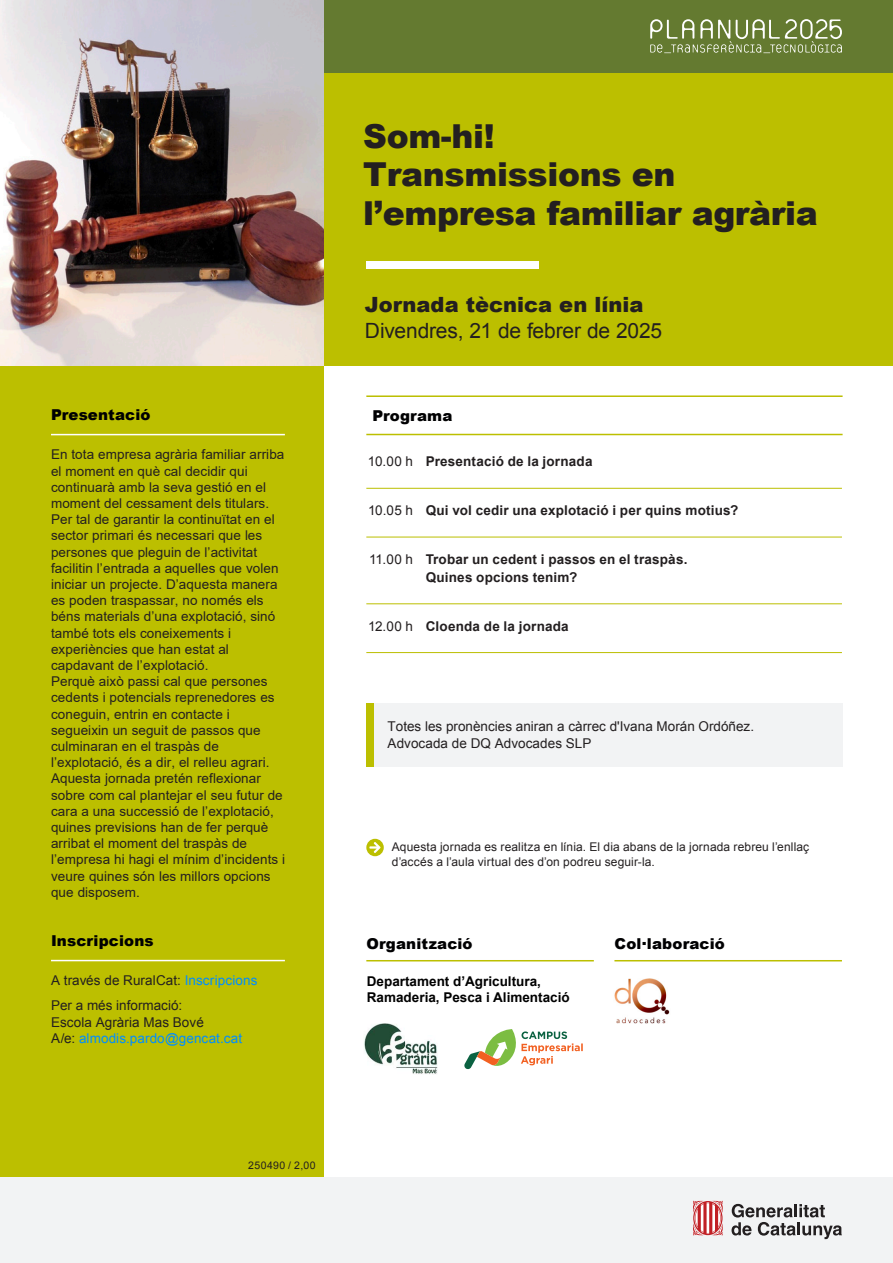
<style>
.page{position:relative;width:893px;height:1263px;background:#fff}
.page>*{position:absolute;margin:0;border:0;box-sizing:border-box;transform-origin:0 0}
.t1{font:900 33px/38.5px "Arial";letter-spacing:-.01em;color:#231f20}
.t2{font:21px "Arial";letter-spacing:-.005em;color:#231f20}
.t3{font:900 21px "Arial";color:#231f20}
.t4{font:900 15px "Arial";letter-spacing:.01em;color:#000002}
.t5{font:13.5px/16.2px "Arial";letter-spacing:.005em;color:#231f20}
.t6{font:700 13.5px/18px "Arial";letter-spacing:.01em;color:#231f20}
.t7{font:700 13.5px/16.2px "Arial";color:#000}
.t8{font:12px/14.4px "Arial";letter-spacing:.01em;color:#231f20}
.t9{font:10.5px "Arial";color:#231f20}
.s1{color:#008dff}
.s2{font-style:inherit}
.s3{font-weight:400}
</style>
<div class="page">
<div style="left:323px;top:0;width:570px;height:366px;background:#bcbf00"></div>
<div style="left:323px;top:0;width:570px;height:72px;background:#647a30"></div>
<svg style="left:650px;top:19px;width:192px;height:34px"></svg>
<div style="left:0;top:366px;width:323px;height:811px;background:#bcbf00"></div>
<div style="left:0;top:1177px;width:892px;height:86px;background:#f2f3f4"></div>
<svg style="left:693px;top:1200px;width:30px;height:35px"></svg>
<svg style="left:731px;top:1204px;width:111px;height:35px"></svg>
<div style="left:366px;top:261px;width:173px;height:7px;background:#fff"></div>
<img style="left:0;top:0;width:323px;height:366px">
<div style="left:366px;top:703px;width:477px;height:63px;background:#f2f3f4"></div>
<div style="left:366px;top:703px;width:8px;height:63px;background:#bcbf00"></div>
<svg style="left:366px;top:839px;width:18px;height:17px"></svg>
<hr style="left:366px;top:395px;width:477px;height:2px;background:#bcbf00">
<hr style="left:366px;top:434px;width:477px;height:1px;background:#bcbf00">
<hr style="left:366px;top:488px;width:476px;height:1px;background:#bcbf00">
<hr style="left:366px;top:537px;width:476px;height:1px;background:#bcbf00">
<hr style="left:366px;top:603px;width:476px;height:1px;background:#bcbf00">
<hr style="left:366px;top:652px;width:476px;height:1px;background:#bcbf00">
<hr style="left:614px;top:960px;width:228px;height:1px;background:#bcbf00">
<hr style="left:366px;top:960px;width:228px;height:1px;background:#bcbf00">
<hr style="left:51px;top:434px;width:234px;height:1px;background:#fff">
<hr style="left:51px;top:960px;width:234px;height:1px;background:#fff">
<svg style="left:464px;top:1029px;width:119px;height:40px"></svg>
<img style="left:364px;top:1023px;width:73px;height:51px">
<img style="left:614px;top:978px;width:56px;height:46px">
<p class="t4" style="left:51px;top:404px;width:101px">Presentació</p>
<p class="t5" style="left:51px;top:446px;width:236px">En tota empresa agrària familiar arriba el moment en què cal decidir qui continuarà amb la seva gestió en el moment del cessament dels titulars.<br>Per tal de garantir la continuïtat en el sector primari és necessari que les persones que pleguin de l’activitat facilitin l’entrada a aquelles que volen iniciar un projecte. D’aquesta manera es poden traspassar, no només els béns materials d’una explotació, sinó també tots els coneixements i experiències que han estat al capdavant de l’explotació.<br>Perquè això passi cal que persones cedents i potencials reprenedores es coneguin, entrin en contacte i segueixin un seguit de passos que culminaran en el traspàs de l’explotació, és a dir, el relleu agrari.<br>Aquesta jornada pretén reflexionar sobre com cal plantejar el seu futur de cara a una successió de l’explotació, quines previsions han de fer perquè arribat el moment del traspàs de l’empresa hi hagi el mínim d’incidents i veure quines són les millors opcions que disposem.</p>
<p class="t4" style="left:51px;top:930px;width:104px">Inscripcions</p>
<p class="t5" style="left:51px;top:968px;width:208px;line-height:25.2px">A través de RuralCat: <span class="s1">Inscripcions<br></span>Per a més informació:</p>
<p class="t5" style="left:51px;top:1014px;width:193px">Escola Agrària Mas Bové<br>A/e: <span class="s1">almodis.pardo@gencat.cat</span></p>
<p class="t9" style="left:248px;top:1158px;width:69px">2<span class="s2">50490</span> / 2,00</p>
<h1 class="t1" style="left:363px;top:115px;width:456px">Som-hi!<br>Transmissions en l’empresa familiar agrària</h1>
<h2 class="t3" style="left:365px;top:289px;width:280px">Jornada tècnica en línia</h2>
<h3 class="t2" style="left:365px;top:316px;width:299px">Divendres, 21 de febrer de 2025</h3>
<h4 class="t4" style="left:372px;top:404px;width:82px">Programa</h4>
<p class="t6" style="left:368px;top:453px;width:226px"><span class="s3">10.00 h</span> Presentació de la jornada</p>
<p class="t6" style="left:368px;top:501px;width:372px"><span class="s3">10.05 h</span> Qui vol cedir una explotació i per quins motius?</p>
<p class="t6" style="left:426px;top:550px;width:263px;text-indent:-57px"><span class="s3">11.00 h</span> Trobar un cedent i passos en el traspàs.<br>Quines opcions tenim?</p>
<p class="t6" style="left:368px;top:617px;width:202px"><span class="s3">12.00 h</span> Cloenda de la jornada</p>
<p class="t5" style="left:388px;top:719px;width:368px">Totes les pronències aniran a càrrec d'Ivana Morán Ordóñez.<br><span class="s2">A</span>dvocada de DQ Advocades SLP</p>
<p class="t8" style="left:392px;top:840px;width:419px">Aquesta jornada es realitza en línia. El dia abans de la jornada rebreu l’enllaç d’accés a l’aula virtual des d’on podreu seguir-la.</p>
<p class="t4" style="left:366px;top:933px;width:108px">Organització</p>
<p class="t4" style="left:614px;top:933px;width:112px">Col·laboració</p>
<p class="t7" style="left:367px;top:973px;width:204px">Departament d’Agricultura,<br>Ramaderia, Pesca i Alimentació</p>
</div>
